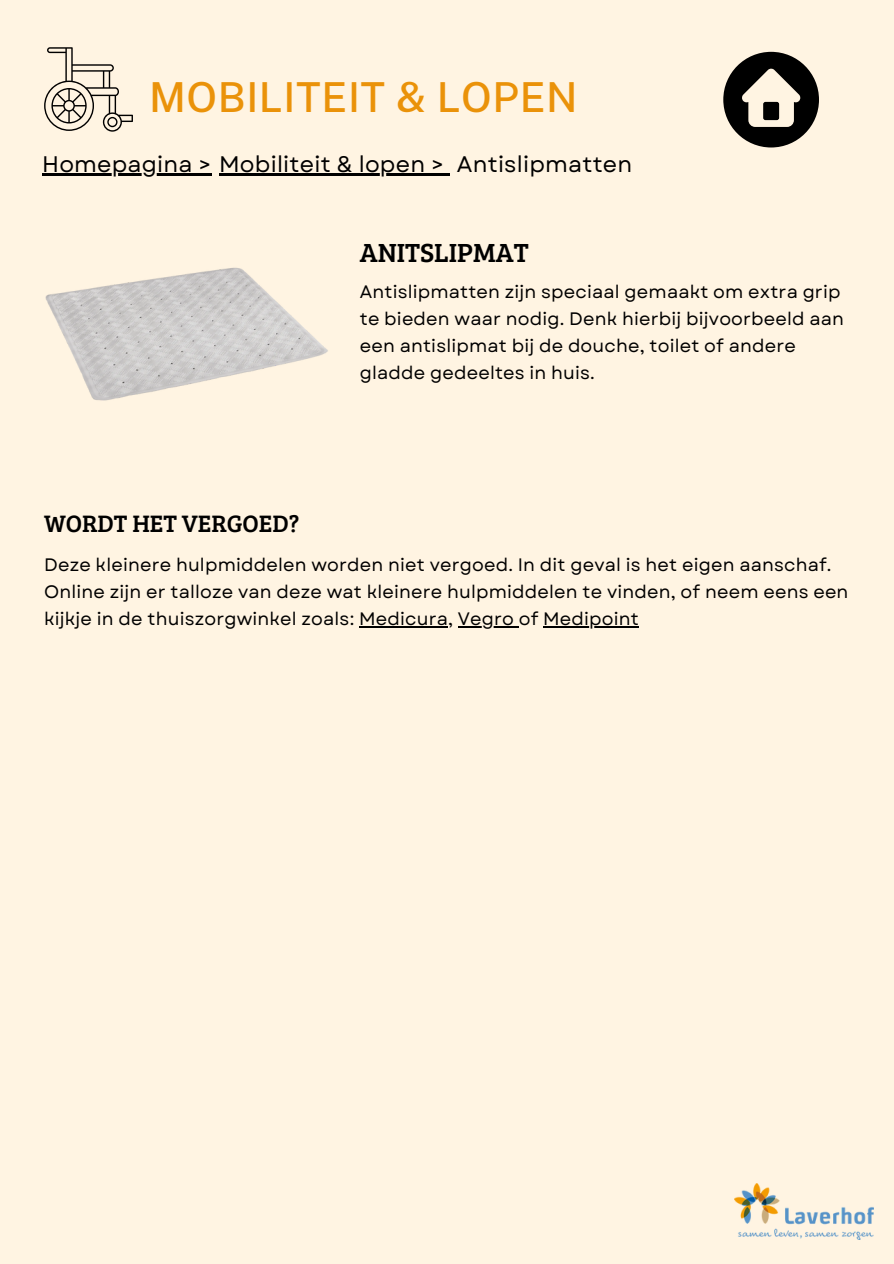
<style>
.page{position:relative;width:894px;height:1264px;background:#fff}
.page>*{position:absolute;margin:0;border:0;box-sizing:border-box;transform-origin:0 0}
.t1{font:500 41.25px "Public Sans";letter-spacing:.015em;color:#ea9209}
.t2{font:27.15px "Bree Serif";color:#000}
.t3{font:24.6px "Bree Serif";color:#000}
.t4{font:22.5px "Garet";letter-spacing:.01em;color:#000}
.t5{font:18px/27px "Garet";letter-spacing:.01em;color:#000}
</style>
<div class="page">
<div style="left:0;top:0;width:893px;height:1263px;background:#fff4e2"></div>
<svg style="left:44px;top:47px;width:89px;height:85px"></svg>
<img style="left:734px;top:1183px;width:138px;height:56px">
<img style="left:45px;top:267px;width:283px;height:134px">
<hr style="left:359px;top:626px;width:89px;height:1px;background:#000">
<hr style="left:458px;top:626px;width:60px;height:1px;background:#000">
<hr style="left:543px;top:626px;width:96px;height:1px;background:#000">
<svg style="left:723px;top:52px;width:95px;height:95px"></svg>
<div style="left:763px;top:102px;width:15px;height:18px;background:#000;border-radius:2px"></div>
<hr style="left:219px;top:174px;width:225px;height:2px;background:#000">
<svg style="left:444px;top:174px;width:6px;height:2px"></svg>
<hr style="left:42px;top:174px;width:170px;height:2px;background:#000">
<h3 class="t1" style="left:149px;top:73px;width:430px">MOBILITEIT &amp; LOPEN</h3>
<p class="t4" style="left:42px;top:148px;width:403px">Homepagina &gt; Mobiliteit &amp; lopen &gt;</p>
<p class="t4" style="left:457px;top:148px;width:177px">Antislipmatten</p>
<h3 class="t2" style="left:360px;top:233px;width:170px">ANITSLIPMAT</h3>
<h3 class="t5" style="left:360px;top:278px;width:485px">Antislipmatten zijn speciaal gemaakt om extra grip te bieden waar nodig. Denk hierbij bijvoorbeeld aan een antislipmat bij de douche, toilet of andere gladde gedeeltes in huis.</h3>
<p class="t3" style="left:44px;top:506px;width:257px">WORDT HET VERGOED?</p>
<p class="t5" style="left:44px;top:551px;width:805px">Deze kleinere hulpmiddelen worden niet vergoed. In dit geval is het eigen aanschaf.<br>Online zijn er talloze van deze wat kleinere hulpmiddelen te vinden, of neem eens een kijkje in de thuiszorgwinkel zoals: Medicura, Vegro of Medipoint</p>
</div>
